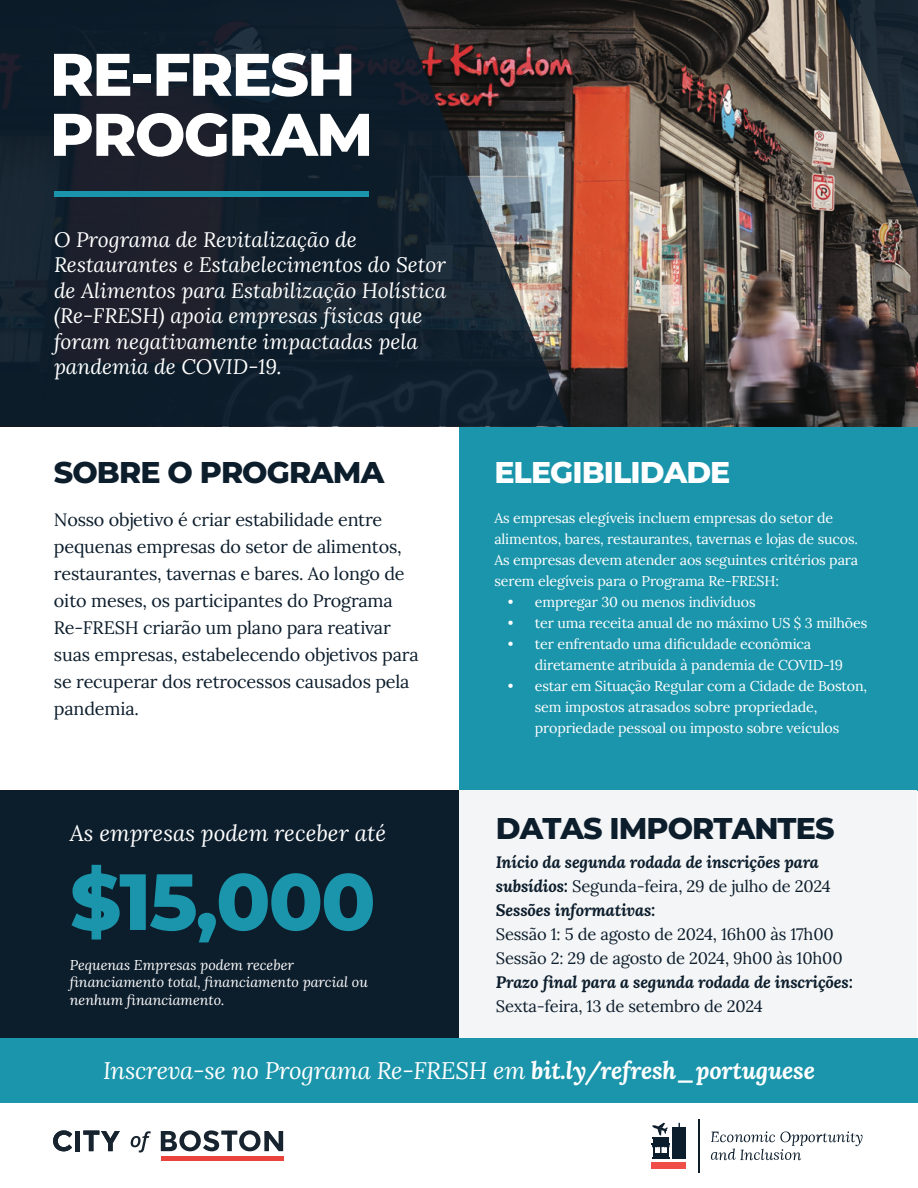
<style>
.page{position:relative;width:918px;height:1188px;background:#fff}
.page>*{position:absolute;margin:0;border:0;box-sizing:border-box;transform-origin:0 0}
.t1{font:100 79.5px "Montserrat";color:#1b95ab}
.t2{font:100 30px "Montserrat";letter-spacing:-.03em;color:#0c1d2c}
.t3{font:100 30px "Montserrat";letter-spacing:-.03em;color:#fff}
.t4{font:italic 24px "Lora";letter-spacing:-.01em;color:#fff}
.t5{font:italic 22.5px "Lora";color:#fff}
.t6{font:italic 21px/25.5px "Lora";color:#fff}
.t7{font:18px/27px "Lora";letter-spacing:-.01em;color:#0c1d2c}
.t8{font:italic 700 16.5px/24px "Lora";letter-spacing:-.01em;color:#0c1d2c}
.t9{font:16.5px/24px "Lora";letter-spacing:-.01em;color:#0c1d2c}
.t10{font:14.25px/21px "Lora";letter-spacing:-.01em;color:#fff}
.t11{font:italic 14.25px/17.1px "Lora";color:#fff}
.s1{font-weight:400;font-style:normal}
.s2{font-weight:700}
</style>
<div class="page">
<div style="left:459px;top:420px;width:459px;height:370px;background:#1b95ab"></div>
<img style="left:570px;top:0;width:348px;height:426px">
<svg style="left:53px;top:1131px;width:19px;height:20px"></svg>
<hr style="left:76px;top:1131px;width:4px;height:20px;background:#17232e">
<svg style="left:83px;top:1131px;width:37px;height:20px"></svg>
<svg style="left:131px;top:1131px;width:20px;height:22px"></svg>
<svg style="left:161px;top:1131px;width:122px;height:20px"></svg>
<div style="left:161px;top:1156px;width:123px;height:5px;background:#e9433b"></div>
<hr style="left:699px;top:1119px;width:1px;height:53px;background:#0c1d2c">
<div style="left:651px;top:1162px;width:35px;height:6px;background:#ef4f46"></div>
<svg style="left:651px;top:1123px;width:19px;height:36px"></svg>
<div style="left:672px;top:1134px;width:14px;height:25px;background:#0c1d2c"></div>
<div style="left:672px;top:1127px;width:14px;height:6px;background:#0c1d2c"></div>
<svg style="left:711px;top:1131px;width:152px;height:29px"></svg>
<svg style="left:835px;top:0;width:83px;height:207px;background:#4b4c4b"></svg>
<svg style="left:0;top:0;width:570px;height:426px;background:#202934"></svg>
<div style="left:459px;top:790px;width:457px;height:250px;background:#f4f5f6"></div>
<svg style="left:54px;top:54px;width:76px;height:42px"></svg>
<div style="left:134px;top:74px;width:17px;height:9px;background:#fff"></div>
<svg style="left:157px;top:53px;width:194px;height:44px"></svg>
<svg style="left:54px;top:113px;width:315px;height:44px"></svg>
<div style="left:54px;top:191px;width:315px;height:6px;background:#1b95ab"></div>
<div style="left:0;top:790px;width:459px;height:249px;background:#0c1d2c"></div>
<div style="left:0;top:1038px;width:918px;height:65px;background:#1b95ab"></div>
<h3 class="t6" style="left:54px;top:227px;width:394px">O Programa de Revitalização de Restaurantes e Estabelecimentos do Setor de Alimentos para Estabilização Holística (Re-FRESH) apoia empresas físicas que foram negativamente impactadas pela pandemia de COVID-19.</h3>
<h2 class="t2" style="left:54px;top:454px;width:332px">SOBRE O PROGRAMA</h2>
<p class="t7" style="left:54px;top:505px;width:366px">Nosso objetivo é criar estabilidade entre pequenas empresas do setor de alimentos, restaurantes, tavernas e bares. Ao longo de oito meses, os participantes do Programa Re-FRESH criarão um plano para reativar suas empresas, estabelecendo objetivos para se recuperar dos retrocessos causados pela pandemia.</p>
<h3 class="t5" style="left:70px;top:818px;width:318px">As empresas podem receber até</h3>
<h1 class="t1" style="left:70px;top:853px;width:307px">$15,000</h1>
<p class="t11" style="left:70px;top:957px;width:300px">Pequenas Empresas podem receber financiamento total, financiamento parcial ou nenhum financiamento.</p>
<h2 class="t3" style="left:494px;top:454px;width:238px">ELEGIBILIDADE</h2>
<p class="t10" style="left:494px;top:507px;width:365px">As empresas elegíveis incluem empresas do setor de alimentos, bares, restaurantes, tavernas e lojas de sucos.<br>As empresas devem atender aos seguintes critérios para serem elegíveis para o Programa Re-FRESH:</p>
<p class="t10" style="left:508px;top:591px;width:249px">• empregar 30 ou menos indivíduos</p>
<p class="t10" style="left:508px;top:612px;width:361px">• ter uma receita anual de no máximo US $ 3 milhões</p>
<p class="t10" style="left:535px;top:633px;width:310px;text-indent:-27px">• ter enfrentado uma dificuldade econômica diretamente atribuída à pandemia de COVID-19</p>
<p class="t10" style="left:535px;top:675px;width:334px;text-indent:-27px">• estar em Situação Regular com a Cidade de Boston, sem impostos atrasados sobre propriedade, propriedade pessoal ou imposto sobre veículos</p>
<h2 class="t2" style="left:496px;top:810px;width:340px">DATAS IMPORTANTES</h2>
<p class="t8" style="left:496px;top:850px;width:336px">Início da segunda rodada de inscrições para subsídios: <span class="s1">Segunda-feira, 29 de julho de 2024<br></span>Sessões informativas:</p>
<p class="t9" style="left:496px;top:922px;width:348px">Sessão 1: 5 de agosto de 2024, 16h00 às 17h00<br>Sessão 2: 29 de agosto de 2024, 9h00 às 10h00</p>
<p class="t8" style="left:496px;top:970px;width:359px">Prazo final para a segunda rodada de inscrições:</p>
<p class="t9" style="left:496px;top:994px;width:268px">Sexta-feira, 13 de setembro de 2024</p>
<h3 class="t4" style="left:103px;top:1055px;width:713px">Inscreva-se no Programa Re-FRESH em <span class="s2">bit.ly/refresh_portuguese</span></h3>
</div>
